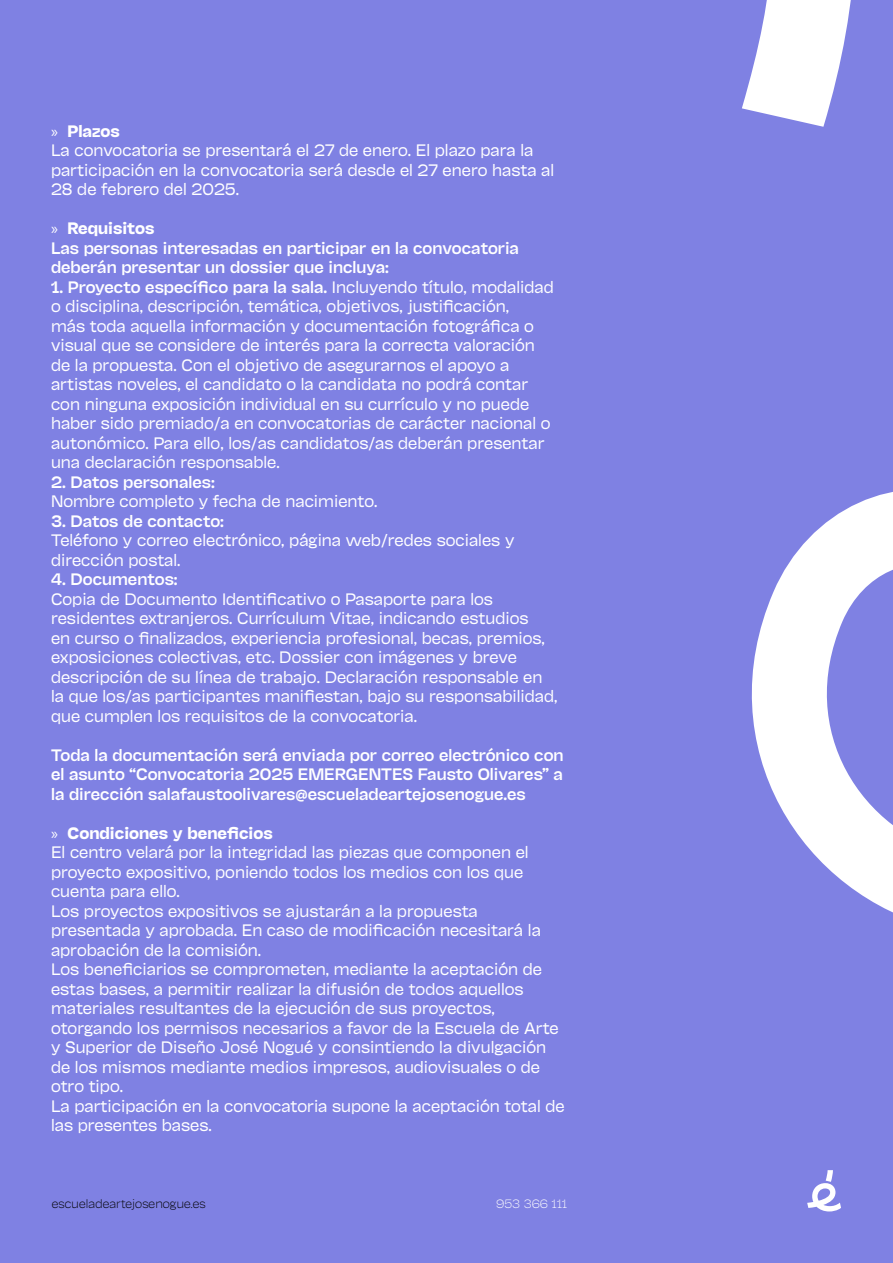
<style>
.page{position:relative;width:893px;height:1263px;background:#7f81e3}
.page>*{position:absolute;margin:0;border:0;box-sizing:border-box;transform-origin:0 0}
.t1{font:16.5px/19.5px "Escuela";color:#fff}
.t2{font:600 16.5px/19.5px "Escuela";color:#fff}
.t3{font:300 12px "Escuela";letter-spacing:.01em;color:#000}
.t4{font:300 12px "Escuela";color:#fff}
.s1{font-family:"Myriad Pro"}
.s2{font-weight:700}
.s3{font-family:"Myriad Pro";font-weight:400}
.s4{font-weight:600}
</style>
<div class="page">
<svg style="left:742px;top:0;width:109px;height:127px"></svg>
<svg style="left:751px;top:492px;width:142px;height:720px"></svg>
<p class="t1" style="left:51px;top:121px;width:505px"><span class="s1">»</span> <span class="s2">Plazos<br></span>La convocatoria se presentará el 27 de enero. El plazo para la participación en la convocatoria será desde el 27 enero hasta al 28 de febrero del 2025.</p>
<p class="t2" style="left:51px;top:218px;width:469px"><span class="s3">»</span> <span class="s2">Requisitos<br></span>Las personas interesadas en participar en la convocatoria deberán presentar un dossier que incluya:</p>
<p class="t1" style="left:51px;top:277px;width:504px"><span class="s4">1. Proyecto específico para la sala.</span> Incluyendo título, modalidad o disciplina, descripción, temática, objetivos, justificación,<br>más toda aquella información y documentación fotográfica o visual que se considere de interés para la correcta valoración de la propuesta. Con el objetivo de asegurarnos el apoyo a artistas noveles, el candidato o la candidata no podrá contar con ninguna exposición individual en su currículo y no puede haber sido premiado/a en convocatorias de carácter nacional o autonómico. Para ello, los/as candidatos/as deberán presentar una declaración responsable.</p>
<p class="t2" style="left:51px;top:472px;width:165px">2. Datos personales:</p>
<p class="t1" style="left:51px;top:491px;width:328px">Nombre completo y fecha de nacimiento.</p>
<p class="t2" style="left:51px;top:511px;width:174px">3. Datos de contacto:</p>
<p class="t1" style="left:51px;top:530px;width:465px">Teléfono y correo electrónico, página web/redes sociales y dirección postal.</p>
<p class="t2" style="left:51px;top:569px;width:128px">4. Documentos:</p>
<p class="t1" style="left:51px;top:589px;width:508px">Copia de Documento Identificativo o Pasaporte para los residentes extranjeros. Currículum Vitae, indicando estudios<br>en curso o finalizados, experiencia profesional, becas, premios, exposiciones colectivas, etc. Dossier con imágenes y breve descripción de su línea de trabajo. Declaración responsable en la que los/as participantes manifiestan, bajo su responsabilidad, que cumplen los requisitos de la convocatoria.</p>
<p class="t2" style="left:51px;top:745px;width:514px;text-align:justify">Toda la documentación será enviada por correo electrónico con el asunto “Convocatoria 2025 EMERGENTES Fausto Olivares” a la dirección salafaustoolivares@escueladeartejosenogue.es</p>
<p class="t1" style="left:51px;top:823px;width:515px"><span class="s1">»</span> <span class="s2">Condiciones y beneficios<br></span>El centro velará por la integridad las piezas que componen el proyecto expositivo, poniendo todos los medios con los que cuenta para ello.<br>Los proyectos expositivos se ajustarán a la propuesta presentada y aprobada. En caso de modificación necesitará la aprobación de la comisión.<br>Los beneficiarios se comprometen, mediante la aceptación de estas bases, a permitir realizar la difusión de todos aquellos materiales resultantes de la ejecución de sus proyectos, otorgando los permisos necesarios a favor de la Escuela de Arte y Superior de Diseño José Nogué y consintiendo la divulgación de los mismos mediante medios impresos, audiovisuales o de otro tipo.<br>La participación en la convocatoria supone la aceptación total de las presentes bases.</p>
<p class="t3" style="left:52px;top:1197px;width:155px">escueladeartejosenogue.es</p>
<p class="t4" style="left:496px;top:1197px;width:73px">953 366 111</p>
</div>
